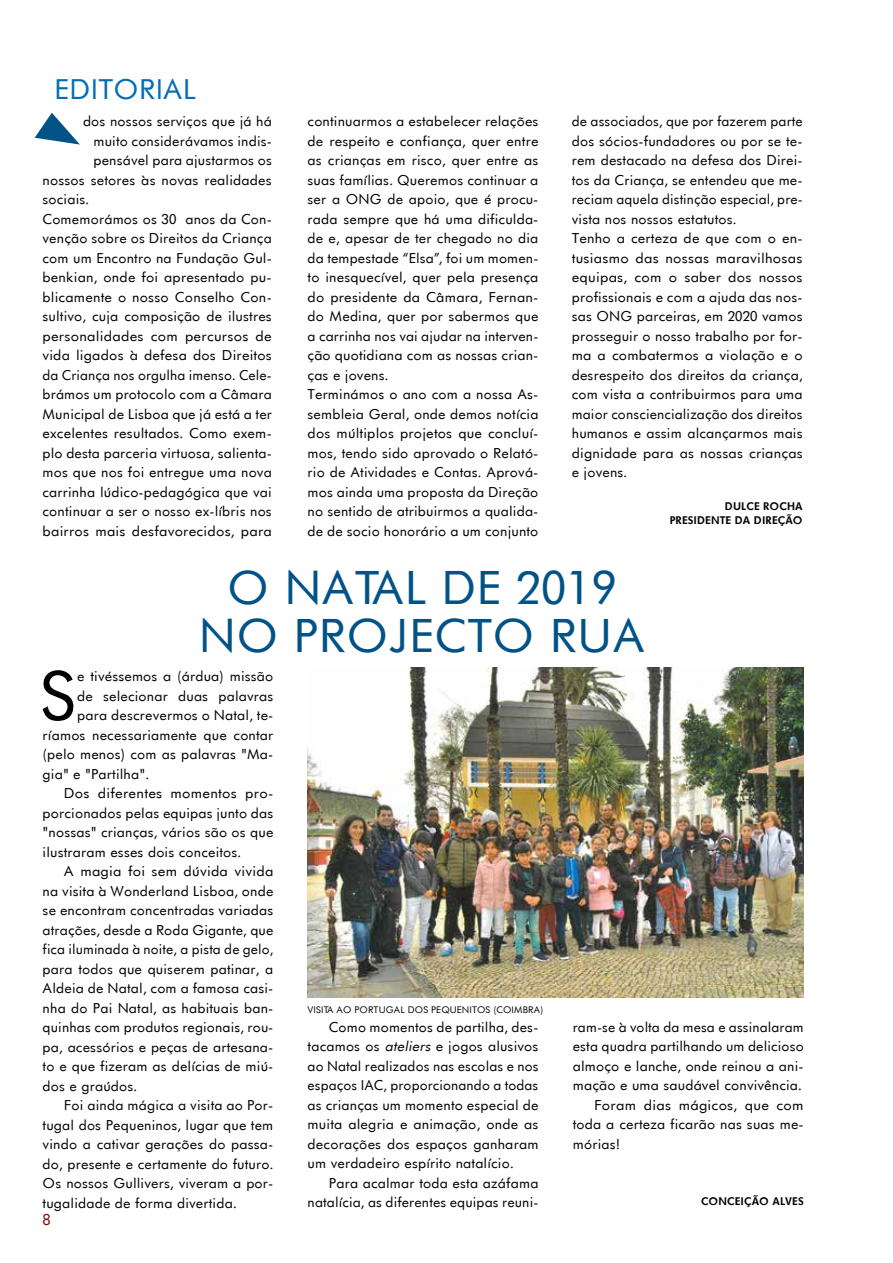
<style>
.page{position:relative;width:893px;height:1263px;background:#fff}
.page>*{position:absolute;margin:0;border:0;box-sizing:border-box;transform-origin:0 0}
.t1{font:66.3px "Futurist";color:#000}
.t2{font:45px "Futurist";color:#005287}
.t3{font:27px "Futurist";color:#006db7}
.t4{font:15px "Futurist";color:#8b0304}
.t5{font:13.5px/19.5px "Futurist";color:#000}
.t6{font:700 10.5px "Futurist";color:#000}
.t7{font:9px "Futurist";color:#000}
.s1{font-style:italic}
</style>
<div class="page">
<img style="left:308px;top:668px;width:496px;height:329px">
<svg style="left:35px;top:113px;width:45px;height:32px"></svg>
<h3 class="t3" style="left:55px;top:72px;width:143px">Editorial</h3>
<p class="t5" style="left:83px;top:111px;width:190px">dos nossos serviços que já há</p>
<p class="t5" style="left:94px;top:131px;width:180px">muito considerávamos indis-</p>
<p class="t5" style="left:94px;top:150px;width:180px">pensável para ajustarmos os</p>
<p class="t5" style="left:43px;top:170px;width:231px">nossos setores às novas realidades</p>
<p class="t5" style="left:43px;top:189px;width:48px">sociais.</p>
<p class="t5" style="left:43px;top:209px;width:231px">Comemorámos os 30 anos da Con-</p>
<p class="t5" style="left:43px;top:228px;width:231px">venção sobre os Direitos da Criança</p>
<p class="t5" style="left:43px;top:248px;width:231px">com um Encontro na Fundação Gul-</p>
<p class="t5" style="left:43px;top:267px;width:231px">benkian, onde foi apresentado pu-</p>
<p class="t5" style="left:43px;top:287px;width:231px">blicamente o nosso Conselho Con-</p>
<p class="t5" style="left:43px;top:306px;width:231px">sultivo, cuja composição de ilustres</p>
<p class="t5" style="left:43px;top:326px;width:231px">personalidades com percursos de</p>
<p class="t5" style="left:43px;top:345px;width:231px">vida ligados à defesa dos Direitos</p>
<p class="t5" style="left:43px;top:365px;width:231px">da Criança nos orgulha imenso. Cele-</p>
<p class="t5" style="left:43px;top:384px;width:231px">brámos um protocolo com a Câmara</p>
<p class="t5" style="left:43px;top:404px;width:231px">Municipal de Lisboa que já está a ter</p>
<p class="t5" style="left:43px;top:423px;width:231px">excelentes resultados. Como exem-</p>
<p class="t5" style="left:43px;top:443px;width:231px">plo desta parceria virtuosa, salienta-</p>
<p class="t5" style="left:43px;top:462px;width:231px">mos que nos foi entregue uma nova</p>
<p class="t5" style="left:43px;top:482px;width:231px">carrinha lúdico-pedagógica que vai</p>
<p class="t5" style="left:43px;top:501px;width:231px">continuar a ser o nosso ex-líbris nos</p>
<p class="t5" style="left:43px;top:521px;width:231px">bairros mais desfavorecidos, para</p>
<p class="t5" style="left:308px;top:111px;width:233px">continuarmos a estabelecer relações de respeito e confiança, quer entre as crianças em risco, quer entre as suas famílias. Queremos continuar a ser a ONG de apoio, que é procu&shy;rada sempre que há uma dificulda&shy;de e, apesar de ter chegado no dia da tempestade “Elsa”, foi um momen&shy;to inesquecível, quer pela presença do presidente da Câmara, Fernan&shy;do Medina, quer por sabermos que a carrinha nos vai ajudar na interven&shy;ção quotidiana com as nossas crian&shy;ças e jovens.<br>Terminámos o ano com a nossa As&shy;sembleia Geral, onde demos notícia dos múltiplos projetos que concluí&shy;mos, tendo sido aprovado o Relató&shy;rio de Atividades e Contas. Aprová&shy;mos ainda uma proposta da Direção no sentido de atribuirmos a qualida&shy;de de socio honorário a um conjunto</p>
<p class="t5" style="left:572px;top:111px;width:233px">de associados, que por fazerem parte dos sócios-fundadores ou por se te&shy;rem destacado na defesa dos Direi&shy;tos da Criança, se entendeu que me&shy;reciam aquela distinção especial, pre&shy;vista nos nossos estatutos.<br>Tenho a certeza de que com o en&shy;tusiasmo das nossas maravilhosas equipas, com o saber dos nossos profissionais e com a ajuda das nos&shy;sas ONG parceiras, em 2020 vamos prosseguir o nosso trabalho por for&shy;ma a combatermos a violação e o desrespeito dos direitos da criança, com vista a contribuirmos para uma maior consciencialização dos direitos humanos e assim alcançarmos mais dignidade para as nossas crianças e jovens.</p>
<p class="t6" style="left:725px;top:499px;width:16px">DULCE</p>
<p class="t6" style="left:763px;top:499px;width:16px">ROCHA</p>
<p class="t6" style="left:670px;top:513px;width:13px">PRESIDENTE</p>
<p class="t6" style="left:735px;top:513px;width:35px">DA DIREÇÃO</p>
<h2 class="t2" style="left:227px;top:559px;width:122px">O Natal</h2>
<h2 class="t2" style="left:442px;top:559px;width:177px">de 2019</h2>
<h2 class="t2" style="left:199px;top:607px;width:38px">no</h2>
<h2 class="t2" style="left:294px;top:607px;width:31px">Pro</h2>
<h2 class="t2" style="left:389px;top:607px;width:221px">jecto Rua</h2>
<h1 class="t1" style="left:40px;top:654px;width:39px">S</h1>
<p class="t5" style="left:77px;top:666px;width:198px">e tivéssemos a (árdua) missão</p>
<p class="t5" style="left:77px;top:686px;width:198px">de selecionar duas palavras</p>
<p class="t5" style="left:77px;top:705px;width:198px">para descrevermos o Natal, te-</p>
<p class="t5" style="left:43px;top:725px;width:232px">ríamos necessariamente que contar</p>
<p class="t5" style="left:43px;top:744px;width:232px">(pelo menos) com as palavras "Ma-</p>
<p class="t5" style="left:43px;top:764px;width:108px">gia" e "Partilha".</p>
<p class="t5" style="left:64px;top:783px;width:211px">Dos diferentes momentos pro-</p>
<p class="t5" style="left:43px;top:803px;width:232px">porcionados pelas equipas junto das</p>
<p class="t5" style="left:43px;top:822px;width:232px">"nossas" crianças, vários são os que</p>
<p class="t5" style="left:43px;top:842px;width:200px">ilustraram esses dois conceitos.</p>
<p class="t5" style="left:64px;top:861px;width:211px">A magia foi sem dúvida vivida</p>
<p class="t5" style="left:43px;top:881px;width:232px">na visita à Wonderland Lisboa, onde</p>
<p class="t5" style="left:43px;top:900px;width:232px">se encontram concentradas variadas</p>
<p class="t5" style="left:43px;top:920px;width:232px">atrações, desde a Roda Gigante, que</p>
<p class="t5" style="left:43px;top:939px;width:232px">fica iluminada à noite, a pista de gelo,</p>
<p class="t5" style="left:43px;top:959px;width:232px">para todos que quiserem patinar, a</p>
<p class="t5" style="left:43px;top:978px;width:232px">Aldeia de Natal, com a famosa casi-</p>
<p class="t5" style="left:43px;top:998px;width:232px">nha do Pai Natal, as habituais ban-</p>
<p class="t5" style="left:43px;top:1017px;width:232px">quinhas com produtos regionais, rou-</p>
<p class="t5" style="left:43px;top:1037px;width:232px">pa, acessórios e peças de artesana-</p>
<p class="t5" style="left:43px;top:1056px;width:232px">to e que fizeram as delícias de miú-</p>
<p class="t5" style="left:43px;top:1076px;width:96px">dos e graúdos.</p>
<p class="t5" style="left:64px;top:1095px;width:211px">Foi ainda mágica a visita ao Por-</p>
<p class="t5" style="left:43px;top:1115px;width:232px">tugal dos Pequeninos, lugar que tem</p>
<p class="t5" style="left:43px;top:1134px;width:232px">vindo a cativar gerações do passa-</p>
<p class="t5" style="left:43px;top:1154px;width:232px">do, presente e certamente do futuro.</p>
<p class="t5" style="left:43px;top:1173px;width:232px">Os nossos Gullivers, viveram a por-</p>
<p class="t5" style="left:43px;top:1193px;width:196px">tugalidade de forma divertida.</p>
<p class="t4" style="left:43px;top:1210px;width:10px">8</p>
<p class="t7" style="left:308px;top:1004px;width:6px">Visita</p>
<p class="t7" style="left:337px;top:1004px;width:25px">ao Portu</p>
<p class="t7" style="left:386px;top:1004px;width:30px">gal dos</p>
<p class="t7" style="left:431px;top:1004px;width:7px">Pequenitos</p>
<p class="t7" style="left:493px;top:1004px;width:11px">(Coimbra</p>
<p class="t7" style="left:540px;top:1004px;width:5px">)</p>
<p class="t5" style="left:308px;top:1017px;width:233px;text-align:justify;text-indent:21px">Como momentos de partilha, des&shy;tacamos os <span class="s1">ateliers</span> e jogos alusivos ao Natal realizados nas escolas e nos espaços IAC, proporcionando a todas as crianças um momento especial de muita alegria e animação, onde as decorações dos espaços ganharam um verdadeiro espírito natalício.</p>
<p class="t5" style="left:308px;top:1173px;width:233px;text-align:right">Para acalmar toda esta azáfama natalícia, as diferentes equipas reuni-</p>
<p class="t5" style="left:573px;top:1017px;width:232px">ram-se à volta da mesa e assinalaram</p>
<p class="t5" style="left:573px;top:1036px;width:233px">esta quadra partilhando um delicioso</p>
<p class="t5" style="left:573px;top:1056px;width:233px">almoço e lanche, onde reinou a ani-</p>
<p class="t5" style="left:573px;top:1075px;width:231px">mação e uma saudável convivência.</p>
<p class="t5" style="left:594px;top:1095px;width:211px">Foram dias mágicos, que com</p>
<p class="t5" style="left:573px;top:1114px;width:233px">toda a certeza ficarão nas suas me-</p>
<p class="t5" style="left:573px;top:1134px;width:49px">mórias!</p>
<p class="t6" style="left:701px;top:1194px;width:16px">CONCEIÇÃO</p>
<p class="t6" style="left:772px;top:1194px;width:26px">ALVES</p>
</div>
